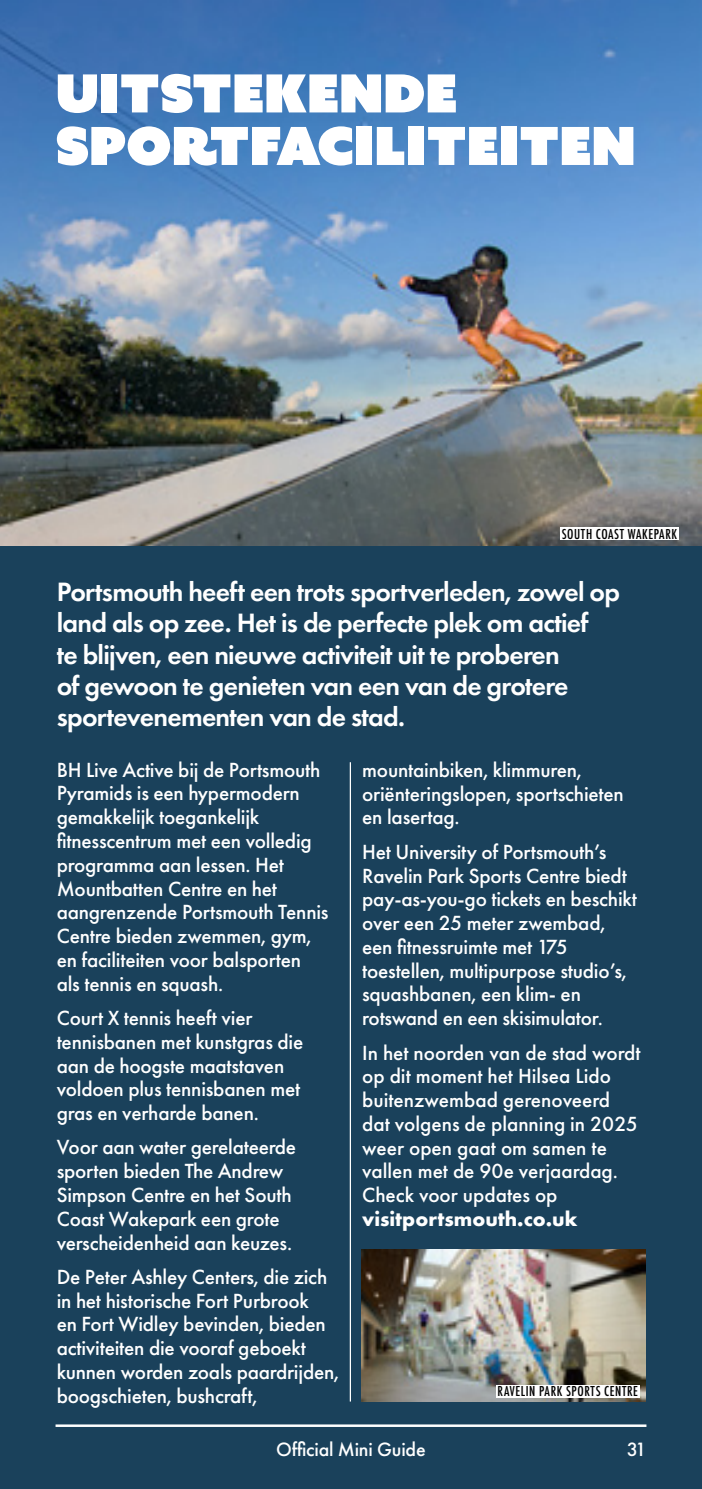
<style>
.page{position:relative;width:702px;height:1489px;background:#fff}
.page>*{position:absolute;margin:0;border:0;box-sizing:border-box;transform-origin:0 0}
.t1{font:52.5px/52.5px "Azo Sans Uber";color:#fff}
.t2{font:600 27.5px/31.2px "Futura PT";letter-spacing:-.025em;color:#fff}
.t3{font:500 21.25px/23.8px "Futura PT";letter-spacing:-.01em;color:#fff}
.t4{font:500 20px "Futura PT";letter-spacing:-.01em;color:#fff}
.t5{font:500 15px "Futura PT Cond";letter-spacing:.04em;color:#000}
.s1{font-weight:700}
</style>
<div class="page">
<div style="left:0;top:0;width:702px;height:1488px;background:#1a415b"></div>
<img style="left:1px;top:0;width:701px;height:545px">
<img style="left:361px;top:1249px;width:284px;height:152px">
<hr style="left:350px;top:762px;width:1px;height:639px;background:#fff">
<div style="left:560px;top:527px;width:118px;height:13px;background:#fff"></div>
<div style="left:496px;top:1384px;width:143px;height:13px;background:#fff"></div>
<hr style="left:56px;top:1424px;width:590px;height:2px;background:#fff">
<h2 class="t1" style="left:56px;top:67px;width:581px">UITSTEKENDE<br>SPORTFACILITEITEN</h2>
<p class="t5" style="left:561px;top:525px;width:117px">SOUTH COAST WAKEPARK</p>
<p class="t2" style="left:57px;top:576px;width:565px">Portsmouth heeft een trots sportverleden, zowel op land als op zee. Het is de perfecte plek om actief<br>te blijven, een nieuwe activiteit uit te proberen<br>of gewoon te genieten van een van de grotere sportevenementen van de stad.</p>
<p class="t3" style="left:57px;top:757px;width:273px">BH Live Active bij de Portsmouth<br>Pyramids is een hypermodern gemakkelijk toegankelijk fitnesscentrum met een volledig programma aan lessen. Het<br>Mountbatten Centre en het aangrenzende Portsmouth Tennis<br>Centre bieden zwemmen, gym, en faciliteiten voor balsporten als tennis en squash.</p>
<p class="t3" style="left:57px;top:1005px;width:248px">Court X tennis heeft vier tennisbanen met kunstgras die aan de hoogste maatstaven voldoen plus tennisbanen met gras en verharde banen.</p>
<p class="t3" style="left:57px;top:1135px;width:241px">Voor aan water gerelateerde sporten bieden The Andrew<br>Simpson Centre en het South<br>Coast Wakepark een grote verscheidenheid aan keuzes.</p>
<p class="t3" style="left:57px;top:1264px;width:284px">De Peter Ashley Centers, die zich in het historische Fort Purbrook<br>en Fort Widley bevinden, bieden activiteiten die vooraf geboekt kunnen worden zoals paardrijden, boogschieten, bushcraft,</p>
<p class="t3" style="left:362px;top:757px;width:263px">mountainbiken, klimmuren, oriënteringslopen, sportschieten en lasertag.</p>
<p class="t3" style="left:362px;top:839px;width:276px">Het University of Portsmouth’s<br>Ravelin Park Sports Centre biedt pay-as-you-go tickets en beschikt over een 25 meter zwembad, een fitnessruimte met 175 toestellen, multipurpose studio’s, squashbanen, een klim- en rotswand en een skisimulator.</p>
<p class="t3" style="left:362px;top:1040px;width:280px">In het noorden van de stad wordt op dit moment het Hilsea Lido buitenzwembad gerenoveerd dat volgens de planning in 2025 weer open gaat om samen te vallen met de 90e verjaardag.<br>Check voor updates op <span class="s1">visitportsmouth.co.uk</span></p>
<p class="t5" style="left:497px;top:1382px;width:142px">RAVELIN PARK SPORTS CENTRE</p>
<p class="t4" style="left:276px;top:1437px;width:151px">Official Mini Guide</p>
<p class="t4" style="left:626px;top:1437px;width:21px">31</p>
</div>
